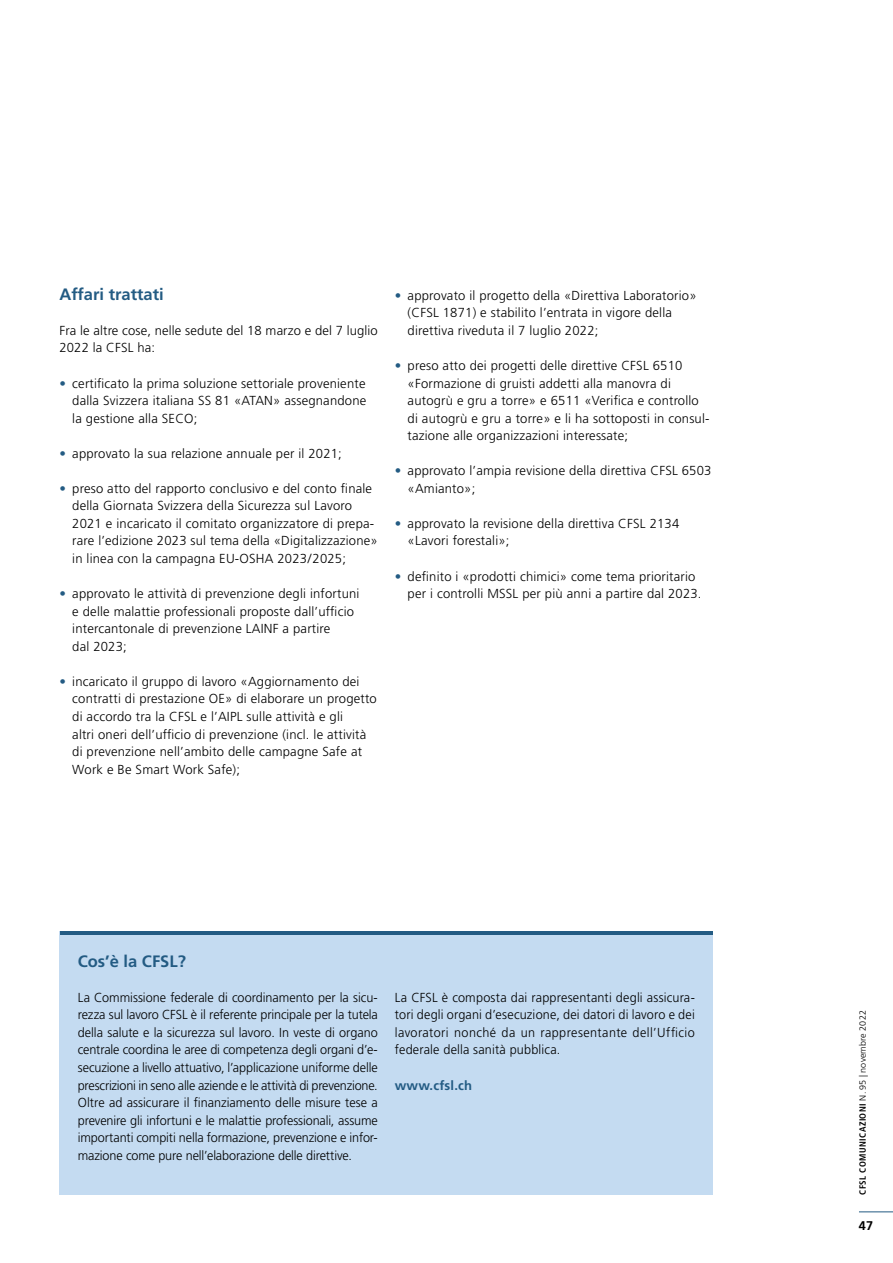
<style>
.page{position:relative;width:893px;height:1263px;background:#fff}
.page>*{position:absolute;margin:0;border:0;box-sizing:border-box;transform-origin:0 0}
.Grundtext{font:700 16.5px "Frutiger LT Std";color:#235b83}
.Lead{font:700 16.5px "Frutiger LT Std";color:#235b83}
.Grundtext-2{font:300 13.05px/17.5px "Frutiger LT Std";letter-spacing:.015em;color:#000}
.t1{font:700 13.05px "Frutiger LT Std";letter-spacing:.015em;color:#235b83}
.t2{font:700 12.6px "Frutiger LT Std";color:#000}
.t3{font:700 condensed 9px "Frutiger LT Std";letter-spacing:.05em;color:#000}
.s1{color:#235b83}
.s2{font-weight:300;font-stretch:normal}
</style>
<div class="page">
<div style="left:60px;top:932px;width:653px;height:263px;background:#c4dbf1"></div>
<hr style="left:60px;top:932px;width:653px;height:3px;background:#235b83">
<hr style="left:859px;top:1211px;width:34px;height:1px;background:#235b83">
<p class="Grundtext" style="left:60px;top:284px;width:106px">Affari trattati</p>
<p class="Grundtext-2" style="left:60px;top:322px;width:320px">Fra le altre cose, nelle sedute del 18 marzo e del 7 luglio<br>2022 la CFSL ha:</p>
<p class="Grundtext-2" style="left:72px;top:374px;width:296px;text-align:justify;text-indent:-13px"><span class="s1">•</span> certificato la prima soluzione settoriale proveniente dalla Svizzera italiana SS 81 «ATAN» assegnandone la gestione alla SECO;</p>
<p class="Grundtext-2" style="left:60px;top:445px;width:284px"><span class="s1">•</span> approvato la sua relazione annuale per il 2021;</p>
<p class="Grundtext-2" style="left:72px;top:480px;width:307px;text-indent:-13px"><span class="s1">•</span> preso atto del rapporto conclusivo e del conto finale della Giornata Svizzera della Sicurezza sul Lavoro 2021 e incaricato il comitato organizzatore di prepa&shy;rare l’edizione 2023 sul tema della «Digitalizzazione» in linea con la campagna EU-OSHA 2023/2025;</p>
<p class="Grundtext-2" style="left:72px;top:585px;width:289px;text-indent:-13px"><span class="s1">•</span> approvato le attività di prevenzione degli infortuni e delle malattie professionali proposte dall’ufficio intercantonale di prevenzione LAINF a partire<br>dal 2023;</p>
<p class="Grundtext-2" style="left:72px;top:673px;width:306px;text-indent:-13px"><span class="s1">•</span> incaricato il gruppo di lavoro «Aggiornamento dei contratti di prestazione OE» di elaborare un progetto di accordo tra la CFSL e l’AIPL sulle attività e gli<br>altri oneri dell’ufficio di prevenzione (incl. le attività di prevenzione nell’ambito delle campagne Safe at Work e Be Smart Work Safe);</p>
<p class="Grundtext-2" style="left:408px;top:287px;width:290px;text-indent:-13px"><span class="s1">•</span> approvato il progetto della «Direttiva Laboratorio» (CFSL 1871) e stabilito l’entrata in vigore della direttiva riveduta il 7 luglio 2022;</p>
<p class="Grundtext-2" style="left:408px;top:357px;width:303px;text-indent:-13px"><span class="s1">•</span> preso atto dei progetti delle direttive CFSL 6510 «Formazione di gruisti addetti alla manovra di autogrù e gru a torre» e 6511 «Verifica e controllo di autogrù e gru a torre» e li ha sottoposti in consul&shy;tazione alle organizzazioni interessate;</p>
<p class="Grundtext-2" style="left:408px;top:462px;width:305px;text-indent:-13px"><span class="s1">•</span> approvato l’ampia revisione della direttiva CFSL 6503 «Amianto»;</p>
<p class="Grundtext-2" style="left:408px;top:515px;width:273px;text-indent:-13px"><span class="s1">•</span> approvato la revisione della direttiva CFSL 2134 «Lavori forestali»;</p>
<p class="Grundtext-2" style="left:408px;top:567px;width:295px;text-indent:-13px"><span class="s1">•</span> definito i «prodotti chimici» come tema prioritario per i controlli MSSL per più anni a partire dal 2023.</p>
<p class="Lead" style="left:78px;top:951px;width:110px">Cos’è la CFSL?</p>
<p class="Grundtext-2" style="left:78px;top:989px;width:302px;text-align:justify">La Commissione federale di coordinamento per la sicu&shy;rezza sul lavoro CFSL è il referente principale per la tutela della salute e la sicurezza sul lavoro. In veste di organo centrale coordina le aree di competenza degli organi d’e&shy;secuzione a livello attuativo, l’applicazione uniforme delle prescrizioni in seno alle aziende e le attività di prevenzione.<br>Oltre ad assicurare il finanziamento delle misure tese a prevenire gli infortuni e le malattie professionali, assume importanti compiti nella formazione, prevenzione e infor&shy;mazione come pure nell’elaborazione delle direttive.</p>
<p class="Grundtext-2" style="left:395px;top:989px;width:302px;text-align:justify">La CFSL è composta dai rappresentanti degli assicura&shy;tori degli organi d’esecuzione, dei datori di lavoro e dei lavoratori nonché da un rappresentante dell’Ufficio federale della sanità pubblica.</p>
<p class="t1" style="left:395px;top:1077px;width:79px">www.cfsl.ch</p>
<p class="t3" style="left:857px;top:1195px;width:186px;rotate:-90deg">CFSL COMUNICAZIONI <span class="s2">N. 95 | novembre 2022</span></p>
<p class="t2" style="left:859px;top:1218px;width:16px">47</p>
</div>
